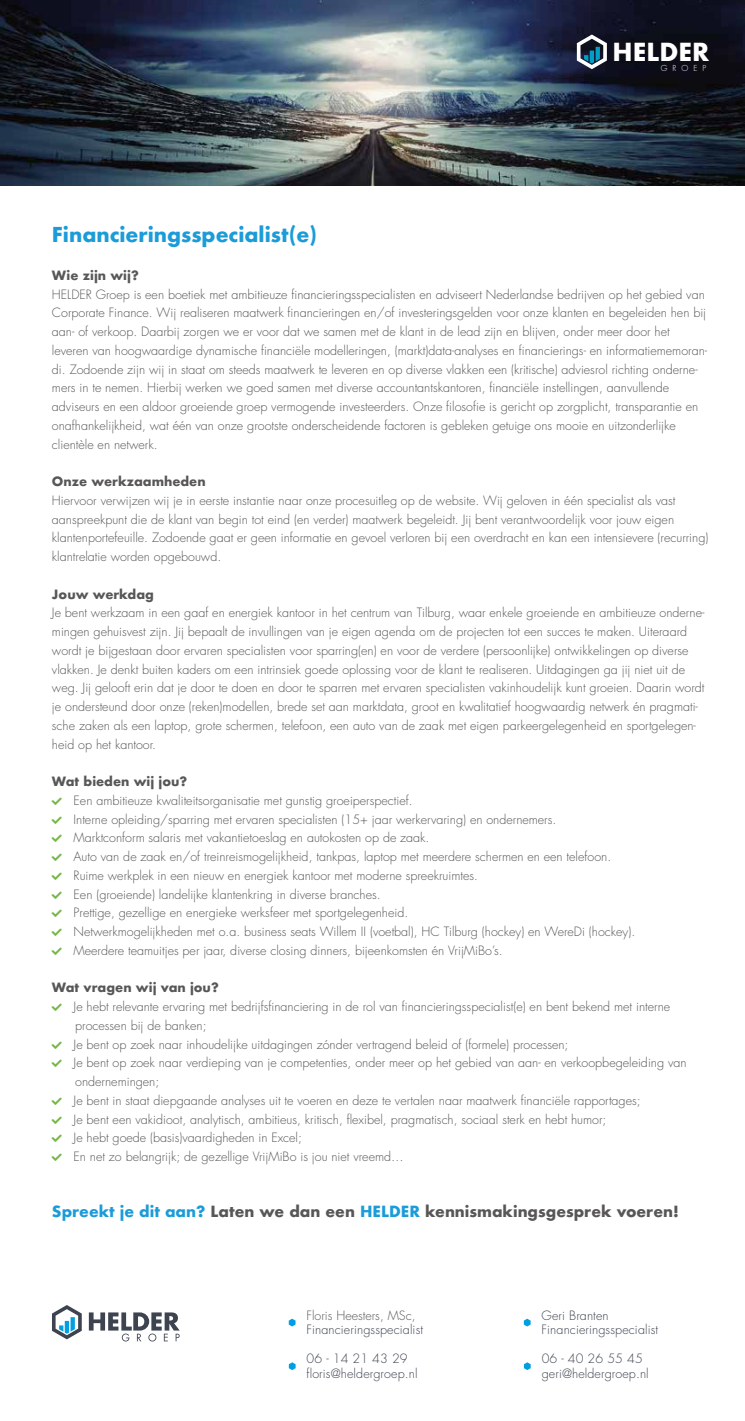
<style>
.page{position:relative;width:745px;height:1421px;background:#fff}
.page>*{position:absolute;margin:0;border:0;box-sizing:border-box;transform-origin:0 0}
.t1{font:700 24.25px "Futura";color:#fff}
.t2{font:700 20px "Futura";color:#1b9cd8}
.t3{font:700 15px "Futura";color:#585656}
.t4{font:300 12.5px/18.8px "Futura";color:#585656}
.t5{font:300 12.5px/14.5px "Futura";letter-spacing:.01em;color:#3d434f}
.t6{font:700 12.5px "Futura";color:#585656}
.t7{font:300 8px "Futura";letter-spacing:.62em;color:#fff}
.s1{color:#1b9cd8}
</style>
<div class="page">
<img style="left:0;top:0;width:744px;height:185px">
<svg style="left:576px;top:35px;width:30px;height:34px"></svg>
<svg style="left:523px;top:1362px;width:7px;height:8px"></svg>
<svg style="left:523px;top:1319px;width:7px;height:7px"></svg>
<svg style="left:289px;top:1362px;width:6px;height:8px"></svg>
<svg style="left:288px;top:1319px;width:7px;height:7px"></svg>
<svg style="left:52px;top:1305px;width:30px;height:34px"></svg>
<svg style="left:89px;top:1312px;width:90px;height:29px"></svg>
<h1 class="t1" style="left:612px;top:34px;width:98px">HELDER</h1>
<p class="t7" style="left:660px;top:64px;width:47px">GROEP</p>
<h2 class="t2" style="left:52px;top:220px;width:266px">Financieringsspecialist(e)</h2>
<p class="t6" style="left:52px;top:266px;width:88px">Wie zĳn wĳ?</p>
<p class="t4" style="left:52px;top:285px;width:656px">HELDER Groep is een boetiek met ambitieuze financieringsspecialisten en adviseert Nederlandse bedrijven op het gebied van Corporate Finance. Wij realiseren maatwerk financieringen en/of investeringsgelden voor onze klanten en begeleiden hen bij aan- of verkoop. Daarbij zorgen we er voor dat we samen met de klant in de lead zijn en blijven, onder meer door het leveren van hoogwaardige dynamische financiële modelleringen, (markt)data-analyses en financierings- en informatiememoran&shy;di. Zodoende zijn wij in staat om steeds maatwerk te leveren en op diverse vlakken een (kritische) adviesrol richting onderne&shy;mers in te nemen. Hierbij werken we goed samen met diverse accountantskantoren, financiële instellingen, aanvullende adviseurs en een aldoor groeiende groep vermogende investeerders. Onze filosofie is gericht op zorgplicht, transparantie en onafhankelijkheid, wat één van onze grootste onderscheidende factoren is gebleken getuige ons mooie en uitzonderlijke clientèle en netwerk.</p>
<p class="t6" style="left:52px;top:472px;width:155px">Onze werkzaamheden</p>
<p class="t4" style="left:52px;top:491px;width:657px">Hiervoor verwijzen wij je in eerste instantie naar onze procesuitleg op de website. Wij geloven in één specialist als vast aanspreekpunt die de klant van begin tot eind (en verder) maatwerk begeleidt. Jij bent verantwoordelijk voor jouw eigen klantenportefeuille. Zodoende gaat er geen informatie en gevoel verloren bij een overdracht en kan een intensievere (recurring) klantrelatie worden opgebouwd.</p>
<p class="t6" style="left:52px;top:585px;width:103px">Jouw werkdag</p>
<p class="t4" style="left:52px;top:604px;width:653px">Je bent werkzaam in een gaaf en energiek kantoor in het centrum van Tilburg, waar enkele groeiende en ambitieuze onderne&shy;mingen gehuisvest zijn. Jij bepaalt de invullingen van je eigen agenda om de projecten tot een succes te maken. Uiteraard wordt je bijgestaan door ervaren specialisten voor sparring(en) en voor de verdere (persoonlijke) ontwikkelingen op diverse vlakken. Je denkt buiten kaders om een intrinsiek goede oplossing voor de klant te realiseren. Uitdagingen ga jij niet uit de weg. Jij gelooft erin dat je door te doen en door te sparren met ervaren specialisten vakinhoudelijk kunt groeien. Daarin wordt je ondersteund door onze (reken)modellen, brede set aan marktdata, groot en kwalitatief hoogwaardig netwerk én pragmati&shy;sche zaken als een laptop, grote schermen, telefoon, een auto van de zaak met eigen parkeergelegenheid en sportgelegen&shy;heid op het kantoor.</p>
<p class="t6" style="left:52px;top:772px;width:137px">Wat bieden wĳ jou?</p>
<p class="t4" style="left:74px;top:791px;width:562px">Een ambitieuze kwaliteitsorganisatie met gunstig groeiperspectief.<br>Interne opleiding/sparring met ervaren specialisten (15+ jaar werkervaring) en ondernemers.<br>Marktconform salaris met vakantietoeslag en autokosten op de zaak.<br>Auto van de zaak en/of treinreismogelijkheid, tankpas, laptop met meerdere schermen en een telefoon.<br>Ruime werkplek in een nieuw en energiek kantoor met moderne spreekruimtes.<br>Een (groeiende) landelijke klantenkring in diverse branches.<br>Prettige, gezellige en energieke werksfeer met sportgelegenheid.<br>Netwerkmogelijkheden met o.a. business seats Willem II (voetbal), HC Tilburg (hockey) en WereDi (hockey).<br>Meerdere teamuitjes per jaar, diverse closing dinners, bijeenkomsten én VrijMiBo’s.</p>
<p class="t6" style="left:52px;top:979px;width:168px">Wat vragen wĳ van jou?</p>
<p class="t4" style="left:74px;top:998px;width:614px">Je hebt relevante ervaring met bedrijfsfinanciering in de rol van financieringsspecialist(e) en bent bekend met interne processen bij de banken;<br>Je bent op zoek naar inhoudelijke uitdagingen zónder vertragend beleid of (formele) processen;<br>Je bent op zoek naar verdieping van je competenties, onder meer op het gebied van aan- en verkoopbegeleiding van ondernemingen;<br>Je bent in staat diepgaande analyses uit te voeren en deze te vertalen naar maatwerk financiële rapportages;<br>Je bent een vakidioot, analytisch, ambitieus, kritisch, flexibel, pragmatisch, sociaal sterk en hebt humor;<br>Je hebt goede (basis)vaardigheden in Excel;<br>En net zo belangrijk; de gezellige VrijMiBo is jou niet vreemd…</p>
<p class="t3" style="left:52px;top:1201px;width:628px"><span class="s1">Spreekt je dit aan?</span> Laten we dan een <span class="s1">HELDER</span> kennismakingsgesprek voeren!</p>
<p class="t4" style="left:306px;top:1306px;width:110px">Floris Heesters, MSc,</p>
<p class="t5" style="left:306px;top:1323px;width:118px">Financieringsspecialist</p>
<p class="t5" style="left:306px;top:1352px;width:112px">06 - 14 21 43 29 floris@heldergroep.nl</p>
<p class="t5" style="left:541px;top:1308px;width:118px">Geri Branten<br>Financieringsspecialist</p>
<p class="t5" style="left:541px;top:1352px;width:108px">06 - 40 26 55 45 geri@heldergroep.nl</p>
</div>
